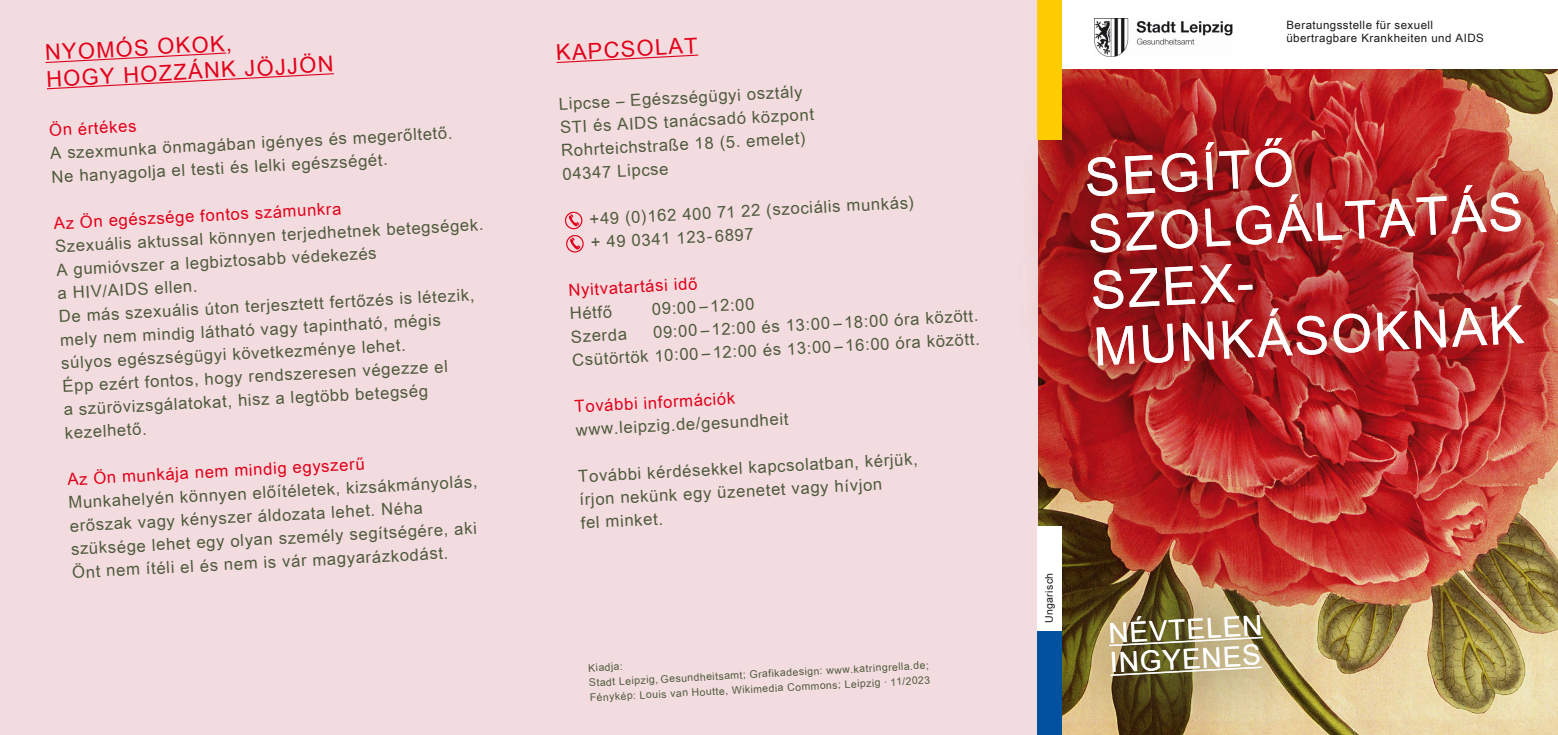
<style>
.page{position:relative;width:1558px;height:735px;background:#fff}
.page>*{position:absolute;margin:0;border:0;box-sizing:border-box;transform-origin:0 0}
.t1{font:52.68px/56.4px "Arial Unicode MS";color:#fff}
.t2{font:27.65px "Arial Unicode MS";color:#fff}
.t3{font:21.88px "Arial Unicode MS";color:#e2001a}
.t4{font:16.62px/23.3px "Arial Unicode MS";color:#505a3d}
.t5{font:16.62px "Arial Unicode MS";color:#e2001a}
.t6{font:11.55px "Arial Unicode MS";letter-spacing:.04em;color:#1a171c}
.t7{font:10.5px "Arial Unicode MS";color:#505a3d}
.t8{font:10.5px "Arial Unicode MS";letter-spacing:.04em;color:#1a171c}
</style>
<div class="page">
<img style="left:1037px;top:69px;width:521px;height:665px">
<img style="left:1062px;top:542px;width:271px;height:192px">
<svg style="left:1107px;top:635px;width:157px;height:11px;background:#9a8f66"></svg>
<svg style="left:1109px;top:665px;width:154px;height:11px;background:#9d926b"></svg>
<div style="left:0;top:0;width:1037px;height:734px;background:#f2dcdf"></div>
<svg style="left:45px;top:52px;width:182px;height:11px"></svg>
<svg style="left:47px;top:73px;width:287px;height:17px"></svg>
<svg style="left:556px;top:54px;width:143px;height:9px"></svg>
<svg style="left:565px;top:211px;width:17px;height:18px"></svg>
<svg style="left:566px;top:235px;width:18px;height:17px"></svg>
<svg style="left:1037px;top:70px;width:521px;height:367px;background:#af2928"></svg>
<div style="left:1037px;top:0;width:25px;height:139px;background:#fecc00"></div>
<div style="left:1037px;top:630px;width:25px;height:104px;background:#00519e"></div>
<div style="left:1037px;top:526px;width:25px;height:104px;background:#fff"></div>
<img style="left:1094px;top:18px;width:138px;height:39px">
<p class="t3" style="left:44px;top:37px;width:189px;rotate:-3deg">NYOMÓS OKOK,</p>
<p class="t3" style="left:46px;top:63px;width:289px;rotate:-3deg">HOGY HOZZÁNK JÖJJÖN</p>
<p class="t5" style="left:48px;top:118px;width:89px;rotate:-3deg">Ön értékes</p>
<p class="t4" style="left:50px;top:141px;width:404px;rotate:-3deg">A szexmunka önmagában igényes és megerőltető.<br>Ne hanyagolja el testi és lelki egészségét.</p>
<p class="t5" style="left:53px;top:211px;width:289px;rotate:-3deg">Az Ön egészsége fontos számunkra</p>
<p class="t4" style="left:55px;top:234px;width:430px;rotate:-3deg">Szexuális aktussal könnyen terjedhetnek betegségek.<br>A gumióvszer a legbiztosabb védekezés<br>a HIV/AIDS ellen.</p>
<p class="t4" style="left:58px;top:304px;width:417px;rotate:-3deg">De más szexuális úton terjesztett fertőzés is létezik, mely nem mindig látható vagy tapintható, mégis súlyos egészségügyi következménye lehet.</p>
<p class="t4" style="left:62px;top:374px;width:387px;rotate:-3deg">Épp ezért fontos, hogy rendszeresen végezze el a szürövizsgálatokat, hisz a legtöbb betegség kezelhető.</p>
<p class="t5" style="left:67px;top:467px;width:299px;rotate:-3deg">Az Ön munkája nem mindig egyszerű</p>
<p class="t4" style="left:68px;top:490px;width:411px;rotate:-3deg">Munkahelyén könnyen előítéletek, kizsákmányolás, erőszak vagy kényszer áldozata lehet. Néha szüksége lehet egy olyan személy segítségére, aki Önt nem ítéli el és nem is vár magyarázkodást.</p>
<p class="t3" style="left:555px;top:37px;width:143px;rotate:-3deg">KAPCSOLAT</p>
<p class="t4" style="left:558px;top:92px;width:246px;rotate:-3deg">Lipcse – Egészségügyi osztály</p>
<p class="t4" style="left:559px;top:115px;width:256px;rotate:-3deg">STI és AIDS tanácsadó központ</p>
<p class="t4" style="left:561px;top:138px;width:246px;rotate:-3deg">Rohrteichstraße 18 (5. emelet)</p>
<p class="t4" style="left:562px;top:162px;width:108px;rotate:-3deg">04347 Lipcse</p>
<p class="t4" style="left:589px;top:207px;width:326px;rotate:-3deg">+49 (0)162 400 71 22 (szociális munkás)</p>
<p class="t4" style="left:590px;top:230px;width:165px;rotate:-3deg">+ 49 0341 123-6897</p>
<p class="t5" style="left:568px;top:278px;width:130px;rotate:-3deg">Nyitvatartási idő</p>
<p class="t4" style="left:569px;top:301px;width:44px;rotate:-3deg">Hétfő</p>
<p class="t4" style="left:651px;top:297px;width:104px;rotate:-3deg">09:00 –12:00</p>
<p class="t4" style="left:570px;top:324px;width:57px;rotate:-3deg">Szerda</p>
<p class="t4" style="left:652px;top:320px;width:327px;rotate:-3deg">09:00 –12:00 és 13:00 –18:00 óra között.</p>
<p class="t4" style="left:571px;top:348px;width:409px;rotate:-3deg">Csütörtök 10:00 –12:00 és 13:00 –16:00 óra között.</p>
<p class="t5" style="left:574px;top:394px;width:162px;rotate:-3deg">További információk</p>
<p class="t4" style="left:575px;top:417px;width:214px;rotate:-3deg">www.leipzig.de/gesundheit</p>
<p class="t4" style="left:578px;top:464px;width:341px;rotate:-3deg">További kérdésekkel kapcsolatban, kérjük, írjon nekünk egy üzenetet vagy hívjon<br>fel minket.</p>
<p class="t7" style="left:589px;top:674px;width:342px;rotate:-3deg">Stadt Leipzig, Gesundheitsamt; Grafikadesign: www.katringrella.de;</p>
<p class="t7" style="left:588px;top:660px;width:36px;rotate:-3deg">Kiadja:</p>
<p class="t7" style="left:589px;top:689px;width:342px;rotate:-3deg">Fénykép: Louis van Houtte, Wikimedia Commons; Leipzig · 11/2023</p>
<p class="t6" style="left:1286px;top:17px;width:148px">Beratungsstelle für sexuell</p>
<p class="t6" style="left:1286px;top:29px;width:199px">übertragbare Krankheiten und AIDS</p>
<p class="t1" style="left:1083px;top:148px;width:437px;rotate:-3deg">SEGÍTŐ<br>SZOLGÁLTATÁS<br>SZEX-</p>
<p class="t1" style="left:1092px;top:317px;width:432px;rotate:-3deg">MUNKÁSOKNAK</p>
<p class="t8" style="left:1041px;top:623px;width:52px;rotate:-90deg">Ungarisch</p>
<p class="t2" style="left:1107px;top:612px;width:156px;rotate:-3deg">NÉVTELEN</p>
<p class="t2" style="left:1109px;top:642px;width:152px;rotate:-3deg">INGYENES</p>
</div>
